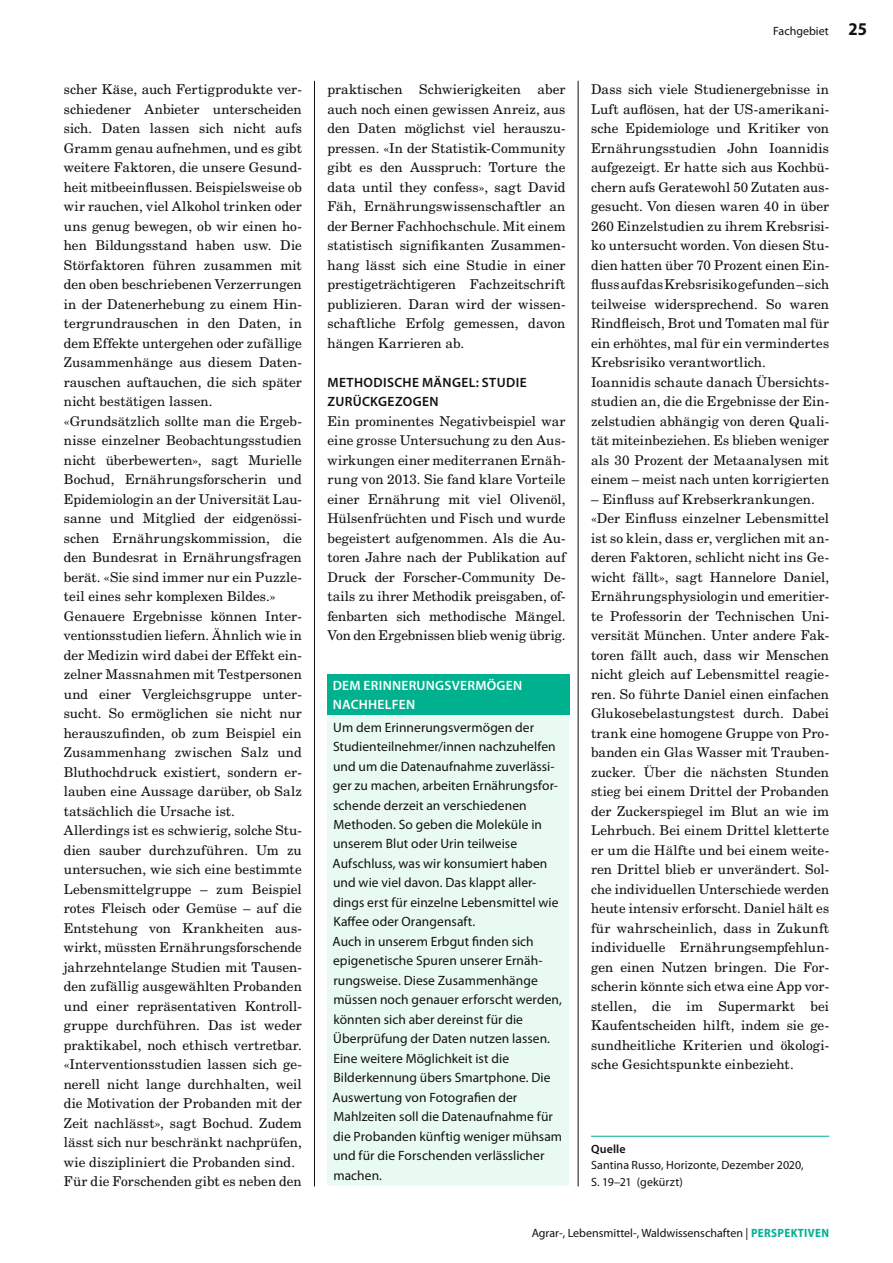
<style>
.page{position:relative;width:893px;height:1263px;background:#fff}
.page>*{position:absolute;margin:0;border:0;box-sizing:border-box;transform-origin:0 0}
.t1{font:700 semi-condensed 18px "Myriad Pro";color:#11110f}
.t2{font:13.5px/19.5px "New Century Schlbk LT Std";letter-spacing:.005em;color:#11110f}
.t3{font:13.5px/19.5px "Myriad Pro";letter-spacing:.005em;color:#11110f}
.t4{font:600 13.5px/19.5px "Myriad Pro";letter-spacing:.03em;color:#11110f}
.t5{font:600 13.5px/19.5px "Myriad Pro";letter-spacing:.02em;color:#fff}
.t6{font:12px/16.5px "Myriad Pro";color:#11110f}
.t7{font:600 12px "Myriad Pro";letter-spacing:.01em;color:#11110f}
.s1{font-weight:700;font-stretch:semi-condensed;color:#00b18f}
</style>
<div class="page">
<hr style="left:578px;top:81px;width:1px;height:1105px;background:#11110f">
<hr style="left:314px;top:81px;width:1px;height:1105px;background:#11110f">
<hr style="left:591px;top:1136px;width:238px;height:1px;background:#00b18f">
<div style="left:327px;top:674px;width:242px;height:41px;background:#00b18f"></div>
<div style="left:327px;top:715px;width:242px;height:471px;background:#e9faf3"></div>
<p class="t2" style="left:64px;top:80px;width:240px">scher Käse, auch Fertigprodukte ver&shy;schiedener Anbieter unterscheiden sich. Daten lassen sich nicht aufs Gramm genau aufnehmen, und es gibt weitere Faktoren, die unsere Gesund&shy;heit mitbeeinflussen. Beispielsweise ob wir rauchen, viel Alkohol trinken oder uns genug bewegen, ob wir einen ho&shy;hen Bildungsstand haben usw. Die Störfaktoren führen zusammen mit den oben beschriebenen Verzerrungen in der Datenerhebung zu einem Hin&shy;tergrundrauschen in den Daten, in dem Effekte untergehen oder zufällige Zusammenhänge aus diesem Daten&shy;rauschen auftauchen, die sich später nicht bestätigen lassen. «Grundsätzlich sollte man die Ergeb&shy;nisse einzelner Beobachtungsstudien nicht überbewerten», sagt Murielle Bochud, Ernährungsforscherin und Epidemiologin an der Universität Lau&shy;sanne und Mitglied der eidgenössi&shy;schen Ernährungskommission, die den Bundesrat in Ernährungsfragen berät. «Sie sind immer nur ein Puzzle&shy;teil eines sehr komplexen Bildes.» Genauere Ergebnisse können Inter&shy;ventionsstudien liefern. Ähnlich wie in der Medizin wird dabei der Effekt ein&shy;zelner Massnahmen mit Testpersonen und einer Vergleichsgruppe unter&shy;sucht. So ermöglichen sie nicht nur herauszufinden, ob zum Beispiel ein Zusammenhang zwischen Salz und Bluthochdruck existiert, sondern er&shy;lauben eine Aussage darüber, ob Salz tatsächlich die Ursache ist.<br>Allerdings ist es schwierig, solche Stu&shy;dien sauber durchzuführen. Um zu untersuchen, wie sich eine bestimmte Lebensmittelgruppe – zum Beispiel rotes Fleisch oder Gemüse – auf die Entstehung von Krankheiten aus&shy;wirkt, müssten Ernährungsforschende jahrzehntelange Studien mit Tausen&shy;den zufällig ausgewählten Probanden und einer repräsentativen Kontroll&shy;gruppe durchführen. Das ist weder praktikabel, noch ethisch vertretbar. «Interventionsstudien lassen sich ge&shy;nerell nicht lange durchhalten, weil die Motivation der Probanden mit der Zeit nachlässt», sagt Bochud. Zudem lässt sich nur beschränkt nachprüfen, wie diszipliniert die Probanden sind.<br>Für die Forschenden gibt es neben den</p>
<p class="t2" style="left:327px;top:80px;width:240px;text-align:justify">praktischen Schwierigkeiten aber auch noch einen gewissen Anreiz, aus den Daten möglichst viel herauszu&shy;pressen. «In der Statistik-Community gibt es den Ausspruch: Torture the data until they confess», sagt David Fäh, Ernährungswissenschaftler an der Berner Fachhochschule. Mit einem statistisch signifikanten Zusammen&shy;hang lässt sich eine Studie in einer prestigeträchtigeren Fachzeitschrift publizieren. Daran wird der wissen&shy;schaftliche Erfolg gemessen, davon hängen Karrieren ab.</p>
<p class="t4" style="left:328px;top:372px;width:201px">METHODISCHE MÄNGEL: STUDIE<br>ZURÜCKGEZOGEN</p>
<p class="t2" style="left:327px;top:411px;width:240px;text-align:justify">Ein prominentes Negativbeispiel war eine grosse Untersuchung zu den Aus&shy;wirkungen einer mediterranen Ernäh&shy;rung von 2013. Sie fand klare Vorteile einer Ernährung mit viel Olivenöl, Hülsenfrüchten und Fisch und wurde begeistert aufgenommen. Als die Au&shy;toren Jahre nach der Publikation auf Druck der Forscher-Community De&shy;tails zu ihrer Methodik preisgaben, of&shy;fenbarten sich methodische Mängel.<br>Von den Ergebnissen blieb wenig übrig.</p>
<p class="t5" style="left:333px;top:675px;width:191px">DEM ERINNERUNGSVERMÖGEN<br>NACHHELFEN</p>
<p class="t3" style="left:333px;top:717px;width:231px">Um dem Erinnerungsvermögen der Studienteilnehmer/innen nachzuhelfen und um die Datenaufnahme zuverlässi&shy;ger zu machen, arbeiten Ernährungsfor&shy;schende derzeit an verschiedenen Methoden. So geben die Moleküle in unserem Blut oder Urin teilweise Aufschluss, was wir konsumiert haben und wie viel davon. Das klappt aller&shy;dings erst für einzelne Lebensmittel wie Kaffee oder Orangensaft.<br>Auch in unserem Erbgut finden sich epigenetische Spuren unserer Ernäh&shy;rungsweise. Diese Zusammenhänge müssen noch genauer erforscht werden, könnten sich aber dereinst für die Überprüfung der Daten nutzen lassen.<br>Eine weitere Möglichkeit ist die Bilderkennung übers Smartphone. Die Auswertung von Fotografien der Mahlzeiten soll die Datenaufnahme für die Probanden künftig weniger mühsam und für die Forschenden verlässlicher machen.</p>
<p class="t6" style="left:773px;top:22px;width:57px">Fachgebiet</p>
<p class="t2" style="left:591px;top:80px;width:240px">Dass sich viele Studienergebnisse in Luft auflösen, hat der US-amerikani&shy;sche Epidemiologe und Kritiker von Ernährungsstudien John Ioannidis aufgezeigt. Er hatte sich aus Kochbü&shy;chern aufs Geratewohl 50 Zutaten aus&shy;gesucht. Von diesen waren 40 in über 260 Einzelstudien zu ihrem Krebsrisi&shy;ko untersucht worden. Von diesen Stu&shy;dien hatten über 70 Prozent einen Ein&shy;fluss auf das Krebsrisiko gefunden – sich teilweise widersprechend. So waren Rindfleisch, Brot und Tomaten mal für ein erhöhtes, mal für ein vermindertes Krebsrisiko verantwortlich.<br>Ioannidis schaute danach Übersichts&shy;studien an, die die Ergebnisse der Ein&shy;zelstudien abhängig von deren Quali&shy;tät miteinbeziehen. Es blieben weniger als 30 Prozent der Metaanalysen mit einem – meist nach unten korrigierten</p>
<p class="t2" style="left:591px;top:489px;width:240px">– Einfluss auf Krebserkrankungen. «Der Einfluss einzelner Lebensmittel ist so klein, dass er, verglichen mit an&shy;deren Faktoren, schlicht nicht ins Ge&shy;wicht fällt», sagt Hannelore Daniel, Ernährungsphysiologin und emeritier&shy;te Professorin der Technischen Uni&shy;versität München. Unter andere Fak&shy;toren fällt auch, dass wir Menschen nicht gleich auf Lebensmittel reagie&shy;ren. So führte Daniel einen einfachen Glukosebelastungstest durch. Dabei trank eine homogene Gruppe von Pro&shy;banden ein Glas Wasser mit Trauben&shy;zucker. Über die nächsten Stunden stieg bei einem Drittel der Probanden der Zuckerspiegel im Blut an wie im Lehrbuch. Bei einem Drittel kletterte er um die Hälfte und bei einem weite&shy;ren Drittel blieb er unverändert. Sol&shy;che individuellen Unterschiede werden heute intensiv erforscht. Daniel hält es für wahrscheinlich, dass in Zukunft individuelle Ernährungsempfehlun&shy;gen einen Nutzen bringen. Die For&shy;scherin könnte sich etwa eine App vor&shy;stellen, die im Supermarkt bei Kaufentscheiden hilft, indem sie ge&shy;sundheitliche Kriterien und ökologi&shy;sche Gesichtspunkte einbezieht.</p>
<p class="t7" style="left:591px;top:1141px;width:36px">Quelle</p>
<p class="t6" style="left:591px;top:1157px;width:214px">Santina Russo, Horizonte, Dezember 2020,<br>S. 19–21 (gekürzt)</p>
<p class="t6" style="left:532px;top:1225px;width:299px">Agrar-, Lebensmittel-, Waldwissenschaften | <span class="s1">PERSPEKTIVEN</span></p>
<h1 class="t1" style="left:848px;top:17px;width:20px">25</h1>
</div>
